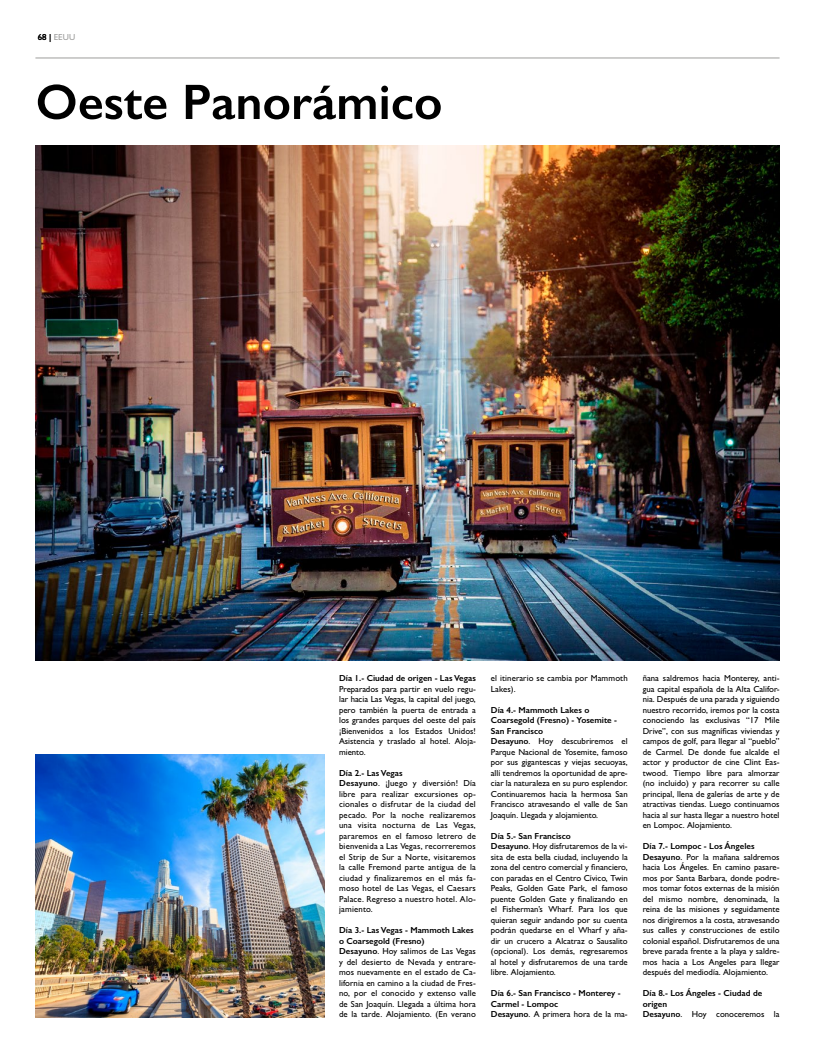
<style>
.page{position:relative;width:815px;height:1053px;background:#fff}
.page>*{position:absolute;margin:0;border:0;box-sizing:border-box;transform-origin:0 0}
.t1{font:600 50px "Gill Sans";color:#000}
.t2{font:500 8.75px/10.5px "Gill Sans";color:#000}
.t3{font:500 8.75px/10.5px "Gill Sans";letter-spacing:.02em;color:#000}
.t4{font:600 8.75px/10.5px "Gill Sans";color:#000}
.t5{font:500 8.75px "Gill Sans";color:#9d9d9c}
.s1{color:#000}
.s2{font-weight:600}
.s3{font-weight:500}
</style>
<div class="page">
<img style="left:35px;top:145px;width:745px;height:515px">
<img style="left:35px;top:754px;width:289px;height:263px">
<hr style="left:35px;top:58px;width:745px;height:1px;background:#9d9d9c">
<p class="t5" style="left:38px;top:32px;width:39px"><span class="s1">68 |</span> EEUU</p>
<h1 class="t1" style="left:35px;top:72px;width:409px">Oeste Panorámico</h1>
<p class="t4" style="left:339px;top:672px;width:138px">Día 1.- Ciudad de origen - Las Vegas</p>
<p class="t2" style="left:339px;top:683px;width:138px;text-align:justify">Preparados para partir en vuelo regu&shy;lar hacia Las Vegas, la capital del juego, pero también la puerta de entrada a los grandes parques del oeste del país ¡Bienvenidos a los Estados Unidos!<br>Asistencia y traslado al hotel. Aloja&shy;miento.</p>
<p class="t3" style="left:339px;top:767px;width:138px"><span class="s2">Día 2.- Las Vegas<br>Desayuno</span>. ¡Juego y diversión! Día libre para realizar excursiones op&shy;cionales o disfrutar de la ciudad del pecado. Por la noche realizaremos una visita nocturna de Las Vegas, pararemos en el famoso letrero de bienvenida a Las Vegas, recorreremos el Strip de Sur a Norte, visitaremos la calle Fremond parte antigua de la ciudad y finalizaremos en el más fa&shy;moso hotel de Las Vegas, el Caesars<br>Palace. Regreso a nuestro hotel. Alo&shy;jamiento.</p>
<p class="t2" style="left:339px;top:924px;width:138px"><span class="s2">Día 3.- Las Vegas - Mammoth Lakes o Coarsegold (Fresno)<br>Desayuno</span>. Hoy salimos de Las Vegas y del desierto de Nevada y entrare&shy;mos nuevamente en el estado de Ca&shy;lifornia en camino a la ciudad de Fres&shy;no, por el conocido y extenso valle de San Joaquín. Llegada a última hora de la tarde. Alojamiento. (En verano</p>
<p class="t2" style="left:491px;top:672px;width:138px">el itinerario se cambia por Mammoth<br>Lakes).</p>
<p class="t2" style="left:491px;top:704px;width:138px"><span class="s2">Día 4.- Mammoth Lakes o<br>Coarsegold (Fresno) - Yosemite -<br>San Francisco<br>Desayuno</span>. Hoy descubriremos el<br>Parque Nacional de Yosemite, famoso por sus gigantescas y viejas secuoyas, allí tendremos la oportunidad de apre&shy;ciar la naturaleza en su puro esplendor.<br>Continuaremos hacia la hermosa San<br>Francisco atravesando el valle de San<br>Joaquín. Llegada y alojamiento.</p>
<p class="t2" style="left:491px;top:830px;width:138px"><span class="s2">Día 5.- San Francisco<br>Desayuno</span>. Hoy disfrutaremos de la vi&shy;sita de esta bella ciudad, incluyendo la zona del centro comercial y financiero, con paradas en el Centro Cívico, Twin Peaks, Golden Gate Park, el famoso puente Golden Gate y finalizando en el Fisherman’s Wharf. Para los que quieran seguir andando por su cuenta podrán quedarse en el Wharf y aña&shy;dir un crucero a Alcatraz o Sausalito (opcional). Los demás, regresaremos al hotel y disfrutaremos de una tarde libre. Alojamiento.</p>
<p class="t4" style="left:491px;top:987px;width:138px">Día 6.- San Francisco - Monterey -<br>Carmel - Lompoc<br>Desayuno<span class="s3">. A primera hora de la ma-</span></p>
<p class="t2" style="left:643px;top:672px;width:138px;text-align:justify">ñana saldremos hacia Monterey, anti&shy;gua capital española de la Alta Califor&shy;nia. Después de una parada y siguiendo nuestro recorrido, iremos por la costa conociendo las exclusivas “17 Mile Drive”, con sus magníficas viviendas y campos de golf, para llegar al “pueblo” de Carmel. De donde fue alcalde el actor y productor de cine Clint Eas&shy;twood. Tiempo libre para almorzar (no incluido) y para recorrer su calle principal, llena de galerías de arte y de atractivas tiendas. Luego continuamos hacia al sur hasta llegar a nuestro hotel en Lompoc. Alojamiento.</p>
<p class="t2" style="left:643px;top:840px;width:138px"><span class="s2">Día 7.- Lompoc - Los Ángeles Desayuno</span>. Por la mañana saldremos hacia Los Ángeles. En camino pasare&shy;mos por Santa Barbara, donde podre&shy;mos tomar fotos externas de la misión del mismo nombre, denominada, la reina de las misiones y seguidamente nos dirigiremos a la costa, atravesando sus calles y construcciones de estilo colonial español. Disfrutaremos de una breve parada frente a la playa y saldre&shy;mos hacia a Los Angeles para llegar después del mediodía. Alojamiento.</p>
<p class="t4" style="left:643px;top:987px;width:138px">Día 8.- Los Ángeles - Ciudad de origen<br>Desayuno<span class="s3">. Hoy conoceremos la</span></p>
</div>
